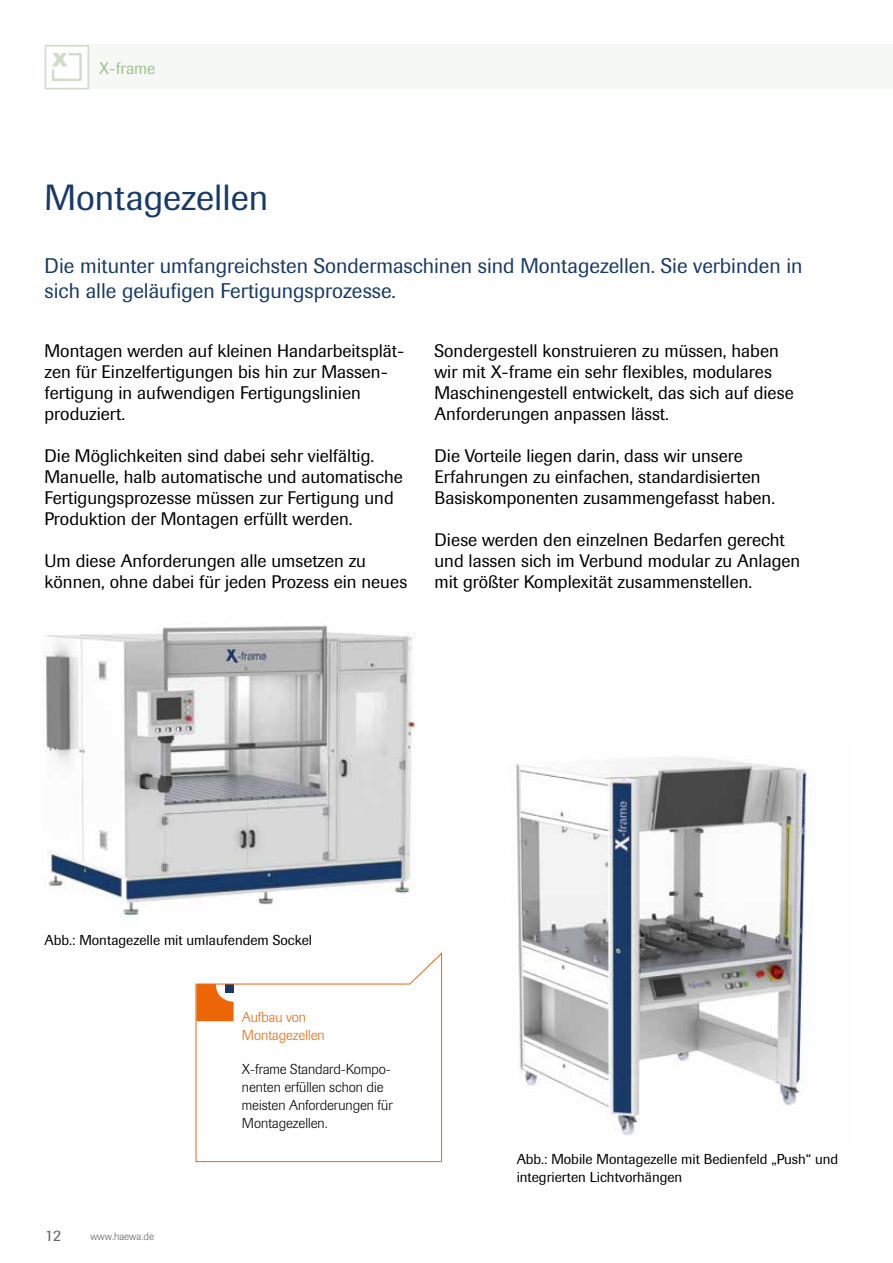
<style>
.page{position:relative;width:893px;height:1263px;background:#fff}
.page>*{position:absolute;margin:0;border:0;box-sizing:border-box;transform-origin:0 0}
.t1{font:36px "Imago";color:#183a68}
.t2{font:21px/24.8px "Imago";color:#183a68}
.t3{font:18px/21px "Imago";color:#000}
.t4{font:16.5px "Imago";color:#a0c18c}
.t5{font:15.9px "Imago";color:#646363}
.t6{font:14.25px/18px "Imago";color:#000}
.t7{font:300 14.25px/18px "Imago";color:#000}
.t8{font:300 14.25px/18px "Imago";color:#ec6608}
.t9{font:300 10.5px "Imago";color:#646363}
</style>
<div class="page">
<div style="left:88px;top:45px;width:805px;height:44px;background:#f6f8f5"></div>
<svg style="left:45px;top:45px;width:44px;height:45px"></svg>
<img style="left:43px;top:623px;width:372px;height:295px">
<svg style="left:195px;top:952px;width:247px;height:210px"></svg>
<img style="left:510px;top:757px;width:303px;height:379px">
<p class="t4" style="left:99px;top:59px;width:58px">X-frame</p>
<h1 class="t1" style="left:45px;top:176px;width:225px">Montagezellen</h1>
<p class="t2" style="left:45px;top:253px;width:759px">Die mitunter umfangreichsten Sondermaschinen sind Montagezellen. Sie verbinden in sich alle geläufigen Fertigungsprozesse.</p>
<p class="t3" style="left:45px;top:340px;width:361px">Montagen werden auf kleinen Handarbeitsplät&shy;zen für Einzelfertigungen bis hin zur Massen&shy;fertigung in aufwendigen Fertigungslinien produziert.</p>
<p class="t3" style="left:45px;top:445px;width:360px">Die Möglichkeiten sind dabei sehr vielfältig.<br>Manuelle, halb automatische und automatische Fertigungsprozesse müssen zur Fertigung und Produktion der Montagen erfüllt werden.</p>
<p class="t3" style="left:45px;top:550px;width:364px">Um diese Anforderungen alle umsetzen zu können, ohne dabei für jeden Prozess ein neues</p>
<p class="t3" style="left:434px;top:340px;width:361px">Sondergestell konstruieren zu müssen, haben wir mit X-frame ein sehr flexibles, modulares Maschinengestell entwickelt, das sich auf diese Anforderungen anpassen lässt.</p>
<p class="t3" style="left:434px;top:445px;width:342px">Die Vorteile liegen darin, dass wir unsere<br>Erfahrungen zu einfachen, standardisierten<br>Basiskomponenten zusammengefasst haben.</p>
<p class="t3" style="left:434px;top:529px;width:367px">Diese werden den einzelnen Bedarfen gerecht und lassen sich im Verbund modular zu Anlagen mit größter Komplexität zusammenstellen.</p>
<p class="t6" style="left:45px;top:931px;width:269px">Abb.: Montagezelle mit umlaufendem Sockel</p>
<p class="t5" style="left:45px;top:1226px;width:17px">12</p>
<p class="t9" style="left:90px;top:1231px;width:65px">www.haewa.de</p>
<p class="t8" style="left:242px;top:1008px;width:84px">Aufbau von<br>Montagezellen</p>
<p class="t7" style="left:242px;top:1060px;width:152px">X-frame Standard-Kompo&shy;nenten erfüllen schon die meisten Anforderungen für<br>Montagezellen.</p>
<p class="t6" style="left:517px;top:1150px;width:323px">Abb.: Mobile Montagezelle mit Bedienfeld „Push“ und integrierten Lichtvorhängen</p>
</div>
